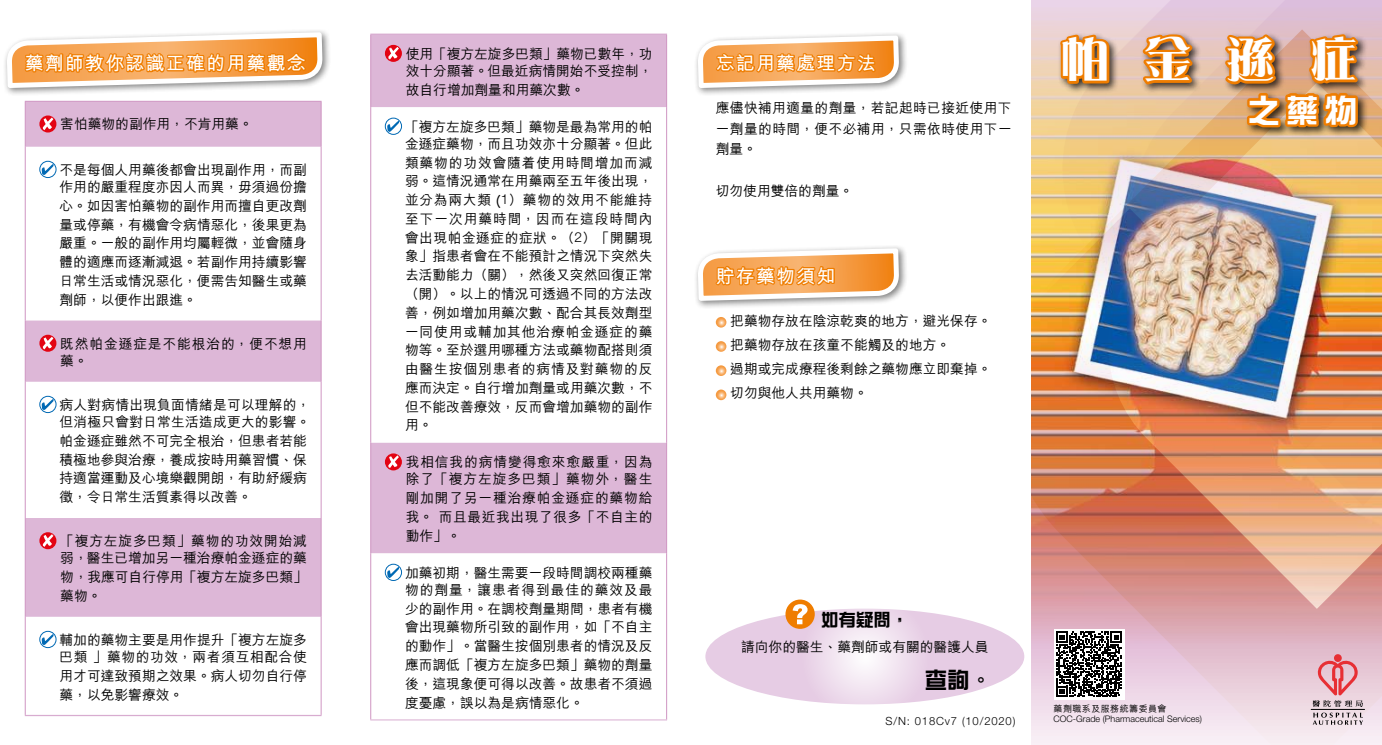
<style>
.page{position:relative;width:1382px;height:745px;background:#fff}
.page>*{position:absolute;margin:0;border:0;box-sizing:border-box;transform-origin:0 0}
.t1{font:47.5px "DF Ya Song HK W9";color:#fff}
.t2{font:32.5px "DF Zong Yi HK W7";color:#fff}
.t3{font:22.5px "DF Zong Yi HK W7";color:#000}
.t4{font:700 18.75px "M Hei HK";letter-spacing:.075em;color:#fff}
.t5{font:17.5px "DF Zong Yi HK W7";color:#000}
.t6{font:500 13.75px/18.8px "M Hei HK";color:#000}
.t7{font:500 13.75px/17.2px "M Hei HK";letter-spacing:.065em;color:#000}
.t8{font:300 11.25px "Helvetica Neue LT Std";letter-spacing:.075em;color:#000}
.t9{font:300 9px "Helvetica Neue LT Std";color:#000}
.t10{font:500 9px "M Hei HK";letter-spacing:.05em;color:#000}
.s1{font-family:"Helvetica Neue LT Std";font-weight:300}
</style>
<div class="page">
<img style="left:1031px;top:0;width:351px;height:744px">
<svg style="left:705px;top:608px;width:319px;height:96px;background:#ead5e8"></svg>
<div style="left:694px;top:31px;width:214px;height:66px;background:#000;opacity:.5"></div>
<div style="left:3px;top:28px;width:328px;height:69px;background:#000;opacity:.5"></div>
<div style="left:785px;top:599px;width:30px;height:29px;background:#ef7d00;border-radius:50%"></div>
<svg style="left:793px;top:604px;width:15px;height:20px"></svg>
<div style="left:694px;top:244px;width:214px;height:66px;background:#000;opacity:.5"></div>
<div style="left:1057px;top:31px;width:312px;height:107px;background:#000;opacity:.75"></div>
<svg style="left:1058px;top:31px;width:54px;height:55px;background:#d18230"></svg>
<svg style="left:1135px;top:31px;width:66px;height:57px;background:#d08e50"></svg>
<img style="left:1217px;top:28px;width:149px;height:242px">
<svg style="left:696px;top:33px;width:205px;height:58px"></svg>
<svg style="left:696px;top:245px;width:205px;height:58px"></svg>
<svg style="left:716px;top:317px;width:10px;height:10px"></svg>
<svg style="left:716px;top:341px;width:10px;height:10px"></svg>
<svg style="left:716px;top:365px;width:10px;height:11px"></svg>
<svg style="left:716px;top:389px;width:10px;height:11px"></svg>
<svg style="left:5px;top:30px;width:319px;height:61px"></svg>
<svg style="left:26px;top:102px;width:295px;height:514px"></svg>
<hr style="left:25px;top:714px;width:297px;height:1px;background:#d8acd0">
<hr style="left:25px;top:101px;width:297px;height:1px;background:#cf95c2">
<hr style="left:25px;top:102px;width:1px;height:45px;background:#cf95c2">
<hr style="left:321px;top:102px;width:1px;height:45px;background:#cf95c2">
<hr style="left:25px;top:147px;width:1px;height:173px;background:#cf95c2">
<hr style="left:321px;top:147px;width:1px;height:173px;background:#cf95c2">
<hr style="left:25px;top:320px;width:1px;height:61px;background:#cf95c2">
<hr style="left:321px;top:320px;width:1px;height:61px;background:#cf95c2">
<hr style="left:25px;top:381px;width:1px;height:136px;background:#cf95c2">
<hr style="left:321px;top:381px;width:1px;height:136px;background:#cf95c2">
<hr style="left:25px;top:517px;width:1px;height:99px;background:#cf95c2">
<hr style="left:321px;top:517px;width:1px;height:99px;background:#cf95c2">
<hr style="left:25px;top:616px;width:1px;height:98px;background:#cf95c2">
<hr style="left:321px;top:616px;width:1px;height:98px;background:#cf95c2">
<svg style="left:39px;top:115px;width:17px;height:17px"></svg>
<svg style="left:43px;top:117px;width:10px;height:13px"></svg>
<svg style="left:40px;top:161px;width:16px;height:16px"></svg>
<div style="left:39px;top:161px;width:17px;height:17px;border:1px solid #0069b4;border-radius:50%"></div>
<svg style="left:42px;top:164px;width:12px;height:11px"></svg>
<svg style="left:39px;top:334px;width:17px;height:17px"></svg>
<svg style="left:43px;top:336px;width:10px;height:13px"></svg>
<svg style="left:40px;top:396px;width:16px;height:16px"></svg>
<div style="left:39px;top:395px;width:17px;height:17px;border:1px solid #0069b4;border-radius:50%"></div>
<svg style="left:42px;top:399px;width:12px;height:11px"></svg>
<svg style="left:39px;top:532px;width:17px;height:17px"></svg>
<svg style="left:43px;top:534px;width:10px;height:12px"></svg>
<svg style="left:40px;top:631px;width:16px;height:16px"></svg>
<div style="left:39px;top:630px;width:17px;height:17px;border:1px solid #0069b4;border-radius:50%"></div>
<svg style="left:42px;top:633px;width:12px;height:11px"></svg>
<hr style="left:1311px;top:708px;width:53px;height:1px;background:#000">
<svg style="left:1312px;top:652px;width:51px;height:72px;background:#d7a8b1"></svg>
<svg style="left:371px;top:35px;width:295px;height:518px"></svg>
<hr style="left:370px;top:34px;width:297px;height:1px;background:#d8acd0">
<hr style="left:370px;top:35px;width:1px;height:72px;background:#cf95c2">
<hr style="left:666px;top:35px;width:1px;height:72px;background:#cf95c2">
<hr style="left:370px;top:107px;width:1px;height:335px;background:#cf95c2">
<hr style="left:666px;top:107px;width:1px;height:335px;background:#cf95c2">
<hr style="left:370px;top:442px;width:1px;height:111px;background:#cf95c2">
<hr style="left:666px;top:442px;width:1px;height:111px;background:#cf95c2">
<hr style="left:370px;top:553px;width:1px;height:166px;background:#cf95c2">
<hr style="left:666px;top:553px;width:1px;height:166px;background:#cf95c2">
<hr style="left:370px;top:719px;width:297px;height:1px;background:#d8acd0">
<svg style="left:385px;top:45px;width:17px;height:17px"></svg>
<svg style="left:388px;top:47px;width:11px;height:12px"></svg>
<svg style="left:385px;top:118px;width:17px;height:16px"></svg>
<div style="left:385px;top:118px;width:17px;height:17px;border:1px solid #0069b4;border-radius:50%"></div>
<svg style="left:387px;top:121px;width:12px;height:11px"></svg>
<svg style="left:385px;top:453px;width:17px;height:17px"></svg>
<svg style="left:388px;top:455px;width:11px;height:12px"></svg>
<svg style="left:385px;top:564px;width:17px;height:16px"></svg>
<div style="left:385px;top:563px;width:17px;height:17px;border:1px solid #0069b4;border-radius:50%"></div>
<svg style="left:387px;top:566px;width:12px;height:11px"></svg>
<div style="left:1054px;top:628px;width:70px;height:71px;background:#fff"></div>
<svg style="left:1056px;top:631px;width:66px;height:65px"></svg>
<h3 class="t4" style="left:25px;top:49px;width:282px">藥劑師教你認識正確的用藥觀念</h3>
<p class="t6" style="left:60px;top:114px;width:194px">害怕藥物的副作用，不肯用藥。</p>
<p class="t6" style="left:60px;top:160px;width:249px;line-height:17.2px">不是每個人用藥後都會出現副作用，而副作用的嚴重程度亦因人而異，毋須過份擔</p>
<p class="t6" style="left:60px;top:195px;width:249px;text-align:justify">心。如因害怕藥物的副作用而擅自更改劑量或停藥，有機會令病情惡化，後果更為嚴重。一般的副作用均屬輕微，並會隨身體的適應而逐漸減退。若副作用持續影響日常生活或情況惡化，便需告知醫生或藥劑師，以便作出跟進。</p>
<p class="t7" style="left:60px;top:333px;width:248px">既然帕金遜症是不能根治的，便不想用藥。</p>
<p class="t6" style="left:60px;top:394px;width:252px;line-height:17.2px">病人對病情出現負面情緒是可以理解的，但消極只會對日常生活造成更大的影響。</p>
<p class="t6" style="left:60px;top:430px;width:249px;text-align:justify">帕金遜症雖然不可完全根治，但患者若能積極地參與治療，養成按時用藥習慣、保持適當運動及心境樂觀開朗，有助紓緩病徵，令日常生活質素得以改善。</p>
<p class="t6" style="left:60px;top:530px;width:248px;line-height:17.2px">「複方左旋多巴類」藥物的功效開始減弱，醫生已增加另一種治療帕金遜症的藥</p>
<p class="t6" style="left:60px;top:566px;width:248px">物，我應可自行停用「複方左旋多巴類」藥物。</p>
<p class="t6" style="left:60px;top:629px;width:249px;line-height:17.2px">輔加的藥物主要是用作提升「複方左旋多巴類 」藥物的功效，兩者須互相配合使</p>
<p class="t6" style="left:60px;top:664px;width:249px">用才可達致預期之效果。病人切勿自行停藥，以免影響療效。</p>
<p class="t6" style="left:406px;top:44px;width:248px;line-height:17.2px">使用「複方左旋多巴類」藥物已數年，功效十分顯著。但最近病情開始不受控制，</p>
<p class="t6" style="left:406px;top:79px;width:180px">故自行增加劑量和用藥次數。</p>
<p class="t6" style="left:405px;top:117px;width:249px;line-height:17.2px">「複方左旋多巴類」藥物是最為常用的帕金遜症藥物，而且功效亦十分顯著。但此</p>
<p class="t6" style="left:405px;top:152px;width:249px;text-align:justify">類藥物的功效會隨着使用時間增加而減弱。這情況通常在用藥兩至五年後出現，並分為兩大類 (<span class="s1">1</span>）藥物的效用不能維持至下一次用藥時間，因而在這段時間內會出現帕金遜症的症狀。（<span class="s1">2</span>）「開關現象」指患者會在不能預計之情況下突然失去活動能力（關），然後又突然回復正常（開）。以上的情況可透過不同的方法改善，例如增加用藥次數、配合其長效劑型一同使用或輔加其他治療帕金遜症的藥物等。至於選用哪種方法或藥物配搭則須由醫生按個別患者的病情及對藥物的反應而決定。自行增加劑量或用藥次數，不但不能改善療效，反而會增加藥物的副作用。</p>
<p class="t7" style="left:406px;top:452px;width:248px">我相信我的病情變得愈來愈嚴重，因為除了「複方左旋多巴類」藥物外，醫生</p>
<p class="t6" style="left:406px;top:487px;width:248px;text-align:justify">剛加開了另一種治療帕金遜症的藥物給我。 而且最近我出現了很多「不自主的動作」。</p>
<p class="t6" style="left:405px;top:562px;width:249px;line-height:17.2px">加藥初期，醫生需要一段時間調校兩種藥物的劑量，讓患者得到最佳的藥效及最</p>
<p class="t6" style="left:405px;top:597px;width:249px;text-align:justify">少的副作用。在調校劑量期間，患者有機會出現藥物所引致的副作用，如「不自主的動作」。當醫生按個別患者的情況及反應而調低「複方左旋多巴類」藥物的劑量後，這現象便可得以改善。故患者不須過度憂慮，誤以為是病情惡化。</p>
<h3 class="t4" style="left:716px;top:49px;width:161px">忘記用藥處理方法</h3>
<p class="t6" style="left:716px;top:96px;width:297px;line-height:20.6px;text-align:justify">應儘快補用適量的劑量，若記起時已接近使用下一劑量的時間，便不必補用，只需依時使用下一劑量。</p>
<p class="t6" style="left:716px;top:180px;width:139px">切勿使用雙倍的劑量。</p>
<h3 class="t4" style="left:716px;top:262px;width:121px">貯存藥物須知</h3>
<p class="t6" style="left:730px;top:307px;width:263px;line-height:24.1px">把藥物存放在陰涼乾爽的地方，避光保存。把藥物存放在孩童不能觸及的地方。<br>過期或完成療程後剩餘之藥物應立即棄掉。切勿與他人共用藥物。</p>
<h1 class="t1" style="left:1061px;top:34px;width:297px">帕金遜症</h1>
<h2 class="t2" style="left:1247px;top:92px;width:111px">之藥物</h2>
<p class="t5" style="left:821px;top:609px;width:89px">如有疑問，</p>
<p class="t6" style="left:741px;top:635px;width:249px">請向你的醫生、藥劑師或有關的醫護人員</p>
<h3 class="t3" style="left:925px;top:666px;width:69px">查詢。</h3>
<p class="t8" style="left:886px;top:714px;width:131px">S/N: 018Cv7 (10/2020)</p>
<p class="t10" style="left:1054px;top:701px;width:114px">藥劑職系及服務統籌委員會</p>
<p class="t9" style="left:1054px;top:712px;width:150px">COC-Grade (Pharmaceutical Services)</p>
</div>
